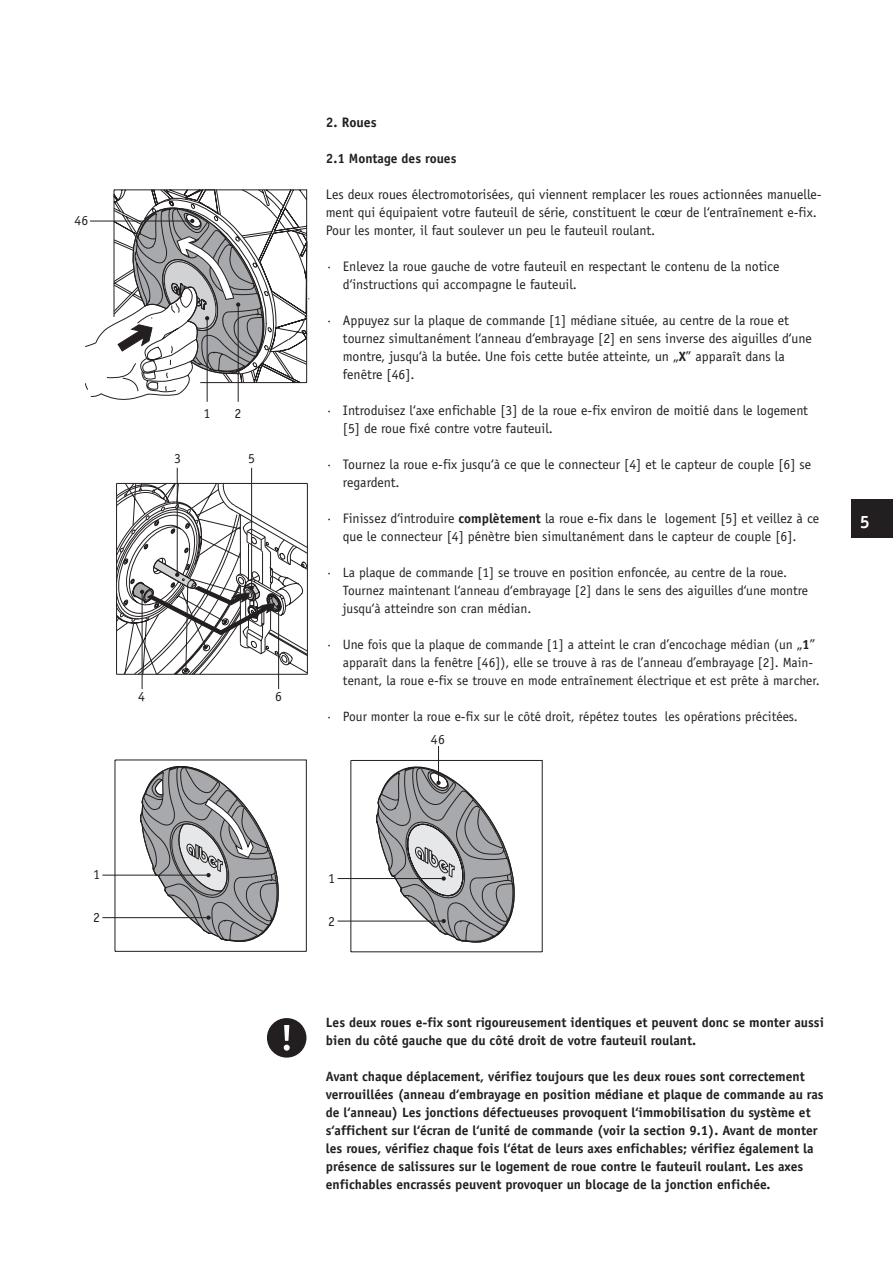
<style>
.page{position:relative;width:893px;height:1262px;background:#fff}
.page>*{position:absolute;margin:0;border:0;box-sizing:border-box;transform-origin:0 0}
.t1{font:700 18px "Officina Sans";color:#fff}
.t2{font:13.8px/18px "Officina Sans";color:#231f20}
.t3{font:700 13.8px "Officina Sans";color:#231f20}
.t4{font:700 13.5px/18px "Officina Sans";color:#231f20}
.t5{font:13.5px/18px "Officina Sans";color:#231f20}
.s1{font-size:13.5px}
.s2{font-weight:700;font-size:13.5px}
.s3{font-weight:700}
</style>
<div class="page">
<div style="left:267px;top:1018px;width:39px;height:39px;background:#231f20;border-radius:50%"></div>
<svg style="left:284px;top:1025px;width:6px;height:26px"></svg>
<svg style="left:85px;top:189px;width:224px;height:213px"></svg>
<hr style="left:207px;top:320px;width:1px;height:82px;background:#231f20">
<hr style="left:238px;top:306px;width:1px;height:96px;background:#231f20">
<hr style="left:90px;top:221px;width:101px;height:1px;background:#231f20">
<svg style="left:113px;top:189px;width:194px;height:194px"></svg>
<hr style="left:177px;top:468px;width:1px;height:105px;background:#231f20">
<hr style="left:251px;top:468px;width:1px;height:118px;background:#231f20">
<hr style="left:142px;top:594px;width:1px;height:95px;background:#231f20">
<hr style="left:278px;top:608px;width:1px;height:81px;background:#231f20">
<svg style="left:116px;top:483px;width:192px;height:192px"></svg>
<hr style="left:102px;top:875px;width:105px;height:1px;background:#231f20">
<hr style="left:102px;top:917px;width:105px;height:1px;background:#231f20">
<svg style="left:115px;top:759px;width:192px;height:193px"></svg>
<hr style="left:438px;top:746px;width:1px;height:35px;background:#231f20">
<svg style="left:337px;top:760px;width:206px;height:192px"></svg>
<div style="left:851px;top:499px;width:42px;height:38px;background:#231f20"></div>
<p class="t2" style="left:74px;top:211px;width:16px">46</p>
<p class="t2" style="left:203px;top:404px;width:8px">1</p>
<p class="t2" style="left:235px;top:404px;width:8px">2</p>
<p class="t2" style="left:174px;top:450px;width:8px">3</p>
<p class="t2" style="left:248px;top:450px;width:8px">5</p>
<p class="t2" style="left:138px;top:687px;width:8px">4</p>
<p class="t2" style="left:275px;top:687px;width:8px">6</p>
<p class="t3" style="left:326px;top:113px;width:52px">2. Roues</p>
<p class="t4" style="left:326px;top:149px;width:132px">2.1 Montage des roues</p>
<p class="t2" style="left:326px;top:185px;width:497px">Les deux roues électromotorisées, qui viennent remplacer les roues actionnées manuelle&shy;ment qui équipaient votre fauteuil de série, constituent le cœur de l‘entraînement e-fix.<br>Pour les monter, il faut soulever un peu le fauteuil roulant.</p>
<p class="t2" style="left:343px;top:257px;width:438px;text-indent:-17px">· Enlevez la roue gauche de votre fauteuil en respectant le contenu de la notice d‘instructions qui accompagne le fauteuil.</p>
<p class="t2" style="left:343px;top:311px;width:470px;text-indent:-17px">· Appuyez sur la plaque de commande [1] médiane située, au centre de la roue et tournez simultanément l‘anneau d‘embrayage [2] en sens inverse des aiguilles d‘une montre, jusqu‘à la butée. Une fois cette butée atteinte, un <span class="s1">„</span><span class="s2">X</span><span class="s1">”</span> apparaît dans la fenêtre [46].</p>
<p class="t2" style="left:343px;top:401px;width:467px;text-indent:-17px">· Introduisez l‘axe enfichable [3] de la roue e-fix environ de moitié dans le logement [5] de roue fixé contre votre fauteuil.</p>
<p class="t2" style="left:343px;top:455px;width:470px;text-indent:-17px">· Tournez la roue e-fix jusqu‘à ce que le connecteur [4] et le capteur de couple [6] se regardent.</p>
<p class="t2" style="left:326px;top:509px;width:495px;text-align:center">· Finissez d‘introduire <span class="s2">complètement</span> la roue e-fix dans le logement [5] et veillez à ce que le connecteur [4] pénètre bien simultanément dans le capteur de couple [6].</p>
<p class="t5" style="left:343px;top:563px;width:467px;text-indent:-17px">· La plaque de commande [1] se trouve en position enfoncée, au centre de la roue.<br>Tournez maintenant l‘anneau d‘embrayage [2] dans le sens des aiguilles d‘une montre jusqu‘à atteindre son cran médian.</p>
<p class="t5" style="left:343px;top:635px;width:478px;text-indent:-17px">· Une fois que la plaque de commande [1] a atteint le cran d’encochage médian (un „<span class="s3">1</span>” apparaît dans la fenêtre [46]), elle se trouve à ras de l’anneau d’embrayage [2]. Main&shy;tenant, la roue e-fix se trouve en mode entraînement électrique et est prête à marcher.</p>
<p class="t5" style="left:326px;top:707px;width:474px">· Pour monter la roue e-fix sur le côté droit, répétez toutes les opérations précitées.</p>
<p class="t2" style="left:431px;top:730px;width:16px">46</p>
<h1 class="t1" style="left:860px;top:511px;width:12px">5</h1>
<p class="t2" style="left:93px;top:865px;width:8px">1</p>
<p class="t2" style="left:93px;top:908px;width:8px">2</p>
<p class="t2" style="left:328px;top:869px;width:8px">1</p>
<p class="t2" style="left:328px;top:912px;width:8px">2</p>
<p class="t4" style="left:326px;top:1013px;width:500px">Les deux roues e-fix sont rigoureusement identiques et peuvent donc se monter aussi bien du côté gauche que du côté droit de votre fauteuil roulant.</p>
<p class="t4" style="left:326px;top:1067px;width:499px">Avant chaque déplacement, vérifiez toujours que les deux roues sont correctement verrouillées (anneau d‘embrayage en position médiane et plaque de commande au ras de l‘anneau) Les jonctions défectueuses provoquent l‘immobilisation du système et s‘affichent sur l‘écran de l‘unité de commande (voir la section 9.1). Avant de monter les roues, vérifiez chaque fois l‘état de leurs axes enfichables; vérifiez également la présence de salissures sur le logement de roue contre le fauteuil roulant. Les axes enfichables encrassés peuvent provoquer un blocage de la jonction enfichée.</p>
</div>
